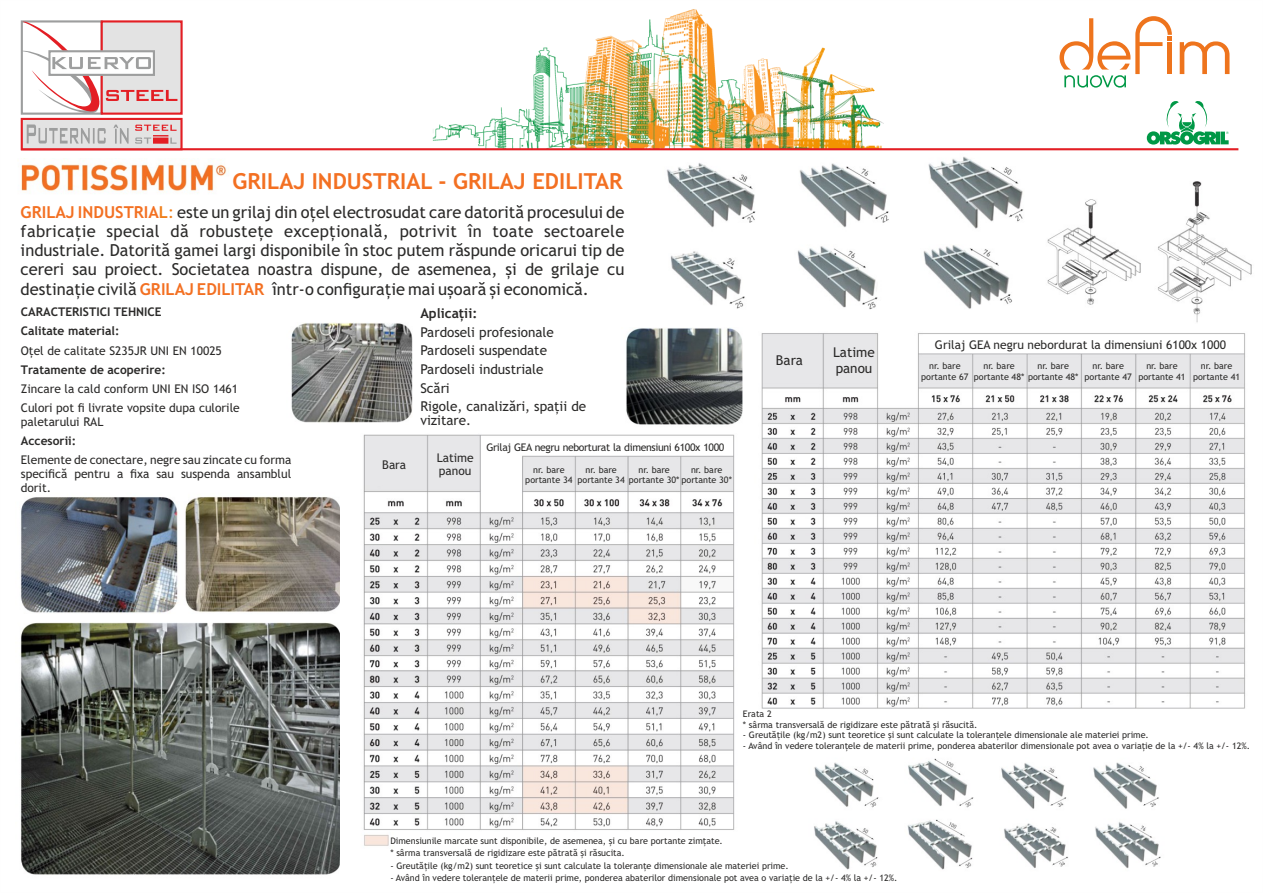
<style>
.page{position:relative;width:1263px;height:893px;background:#fff}
.page>*{position:absolute;margin:0;border:0;box-sizing:border-box;transform-origin:0 0}
.t1{font:700 22.05px "Trebuchet MS";color:#f37022}
.t2{font:16.5px/19.2px "Trebuchet MS";color:#2b2a29;text-align:justify}
.t3{font:13.5px/18.6px "Trebuchet MS";color:#2b2a29}
.t4{font:700 13.5px "Trebuchet MS";color:#2b2a29}
.t5{font:12px/14px "Trebuchet MS";color:#2b2a29}
.t6{font:700 12px/19px "Trebuchet MS";color:#2b2a29}
.t7{font:10.5px "Trebuchet MS";letter-spacing:-.035em;color:#2b2a29}
.t8{font:9px/10.5px "Trebuchet MS";color:#2b2a29;text-align:center}
.s1{font-weight:700;color:#f37022}
.s2{font-weight:700;color:#ef7f1a}
.s3{color:#ef7f1a}
</style>
<div class="page">
<img style="left:432px;top:9px;width:452px;height:139px">
<img style="left:652px;top:150px;width:373px;height:160px">
<img style="left:20px;top:497px;width:320px;height:378px">
<hr style="left:21px;top:148px;width:1217px;height:2px;background:#e31e24">
<svg style="left:20px;top:20px;width:164px;height:131px"></svg>
<img style="left:291px;top:323px;width:121px;height:100px">
<img style="left:814px;top:758px;width:347px;height:112px">
<img style="left:363px;top:434px;width:372px;height:412px">
<img style="left:761px;top:333px;width:484px;height:376px">
<img style="left:626px;top:328px;width:117px;height:97px">
<img style="left:21px;top:160px;width:206px;height:33px">
<img style="left:1047px;top:181px;width:205px;height:142px">
<img style="left:920px;top:244px;width:95px;height:66px">
<svg style="left:1180px;top:41px;width:49px;height:33px"></svg>
<svg style="left:1059px;top:16px;width:113px;height:72px"></svg>
<svg style="left:1147px;top:101px;width:81px;height:44px"></svg>
<h1 class="t1" style="left:233px;top:173px;width:392px">GRILAJ INDUSTRIAL - GRILAJ EDILITAR</h1>
<p class="t2" style="left:21px;top:204px;width:605px"><span class="s1">GRILAJ INDUSTRIA</span><span class="s2">L</span><span class="s3">:</span> este un grilaj din oțel electrosudat care datorită procesului de fabricație special dă robustețe excepțională, potrivit în toate sectoarele industriale. Datorită gamei largi disponibile în stoc putem răspunde oricarui tip de cereri sau proiect. Societatea noastra dispune, de asemenea, și de grilaje cu destinație civilă <span class="s1">GRILAJ EDILITAR</span> într-o configurație mai ușoară și economică.</p>
<h3 class="t4" style="left:420px;top:308px;width:58px">Aplicații:</h3>
<h3 class="t3" style="left:420px;top:324px;width:167px">Pardoseli profesionale<br>Pardoseli suspendate<br>Pardoseli industriale<br>Scări<br>Rigole, canalizări, spații de</h3>
<h3 class="t3" style="left:420px;top:412px;width:52px">vizitare.</h3>
<h3 class="t6" style="left:21px;top:304px;width:142px">CARACTERISTICI TEHNICE<br>Calitate material:</h3>
<h3 class="t5" style="left:21px;top:344px;width:203px">Oțel de calitate S235JR UNI EN 10025</h3>
<h3 class="t6" style="left:21px;top:361px;width:147px">Tratamente de acoperire:</h3>
<h3 class="t5" style="left:21px;top:380px;width:220px;line-height:19px">Zincare la cald conform UNI EN ISO 1461<br>Culori pot fi livrate vopsite dupa culorile</h3>
<h3 class="t5" style="left:21px;top:416px;width:84px">paletarului RAL</h3>
<h3 class="t6" style="left:21px;top:432px;width:57px">Accesorii:</h3>
<h3 class="t5" style="left:21px;top:454px;width:272px;text-align:justify">Elemente de conectare, negre sau zincate cu forma specifică pentru a fixa sau suspenda ansamblul dorit.</h3>
<p class="t7" style="left:486px;top:443px;width:239px">Grilaj GEA negru neborturat la dimensiuni 6100x 1000</p>
<h3 class="t5" style="left:437px;top:451px;width:39px">Latime panou</h3>
<h3 class="t5" style="left:382px;top:459px;width:26px">Bara</h3>
<p class="t8" style="left:525px;top:465px;width:49px">nr. bare portante 34</p>
<p class="t8" style="left:577px;top:465px;width:49px">nr. bare portante 34</p>
<p class="t8" style="left:629px;top:465px;width:105px;text-align:left;text-indent:10px">nr. bare<br>portante 30* portante 30*</p>
<p class="t8" style="left:691px;top:465px;width:33px">nr. bare</p>
<h3 class="t3" style="left:776px;top:352px;width:29px">Bara</h3>
<h3 class="t3" style="left:833px;top:345px;width:43px;line-height:15.8px">Latime panou</h3>
<h3 class="t5" style="left:935px;top:338px;width:293px">Grilaj GEA negru nebordurat la dimensiuni 6100x 1000</h3>
<p class="t8" style="left:921px;top:362px;width:49px">nr. bare portante 67</p>
<p class="t8" style="left:974px;top:362px;width:106px;text-align:left;text-indent:10px">nr. bare<br>portante 48* portante 48*</p>
<p class="t8" style="left:1037px;top:362px;width:33px">nr. bare</p>
<p class="t8" style="left:1084px;top:362px;width:49px">nr. bare portante 47</p>
<p class="t8" style="left:1138px;top:362px;width:49px">nr. bare portante 41</p>
<p class="t8" style="left:1193px;top:362px;width:49px">nr. bare portante 41</p>
<p class="t8" style="left:743px;top:710px;width:236px;text-align:left">Erata 2<br>* sârma transversală de rigidizare este pătrată și răsucită.</p>
<p class="t8" style="left:743px;top:730px;width:407px">- Greutățile (kg/m2) sunt teoretice și sunt calculate la toleranțele dimensionale ale materiei prime.</p>
<p class="t8" style="left:743px;top:741px;width:509px">- Având în vedere toleranțele de materii prime, ponderea abaterilor dimensionale pot avea o variație de la +/- 4% la +/- 12%.</p>
<p class="t8" style="left:390px;top:835px;width:334px;line-height:12.5px;text-align:left">Dimensiunile marcate sunt disponibile, de asemenea, și cu bare portante zimțate. * sârma transversală de rigidizare este pătrată și răsucita.</p>
<p class="t8" style="left:390px;top:861px;width:400px">- Greutățile (kg/m2) sunt teoretice și sunt calculate la toleranțe dimensionale ale materiei prime.</p>
<p class="t8" style="left:390px;top:873px;width:509px">- Având în vedere toleranțele de materii prime, ponderea abaterilor dimensionale pot avea o variație de la +/- 4% la +/- 12%.</p>
</div>
